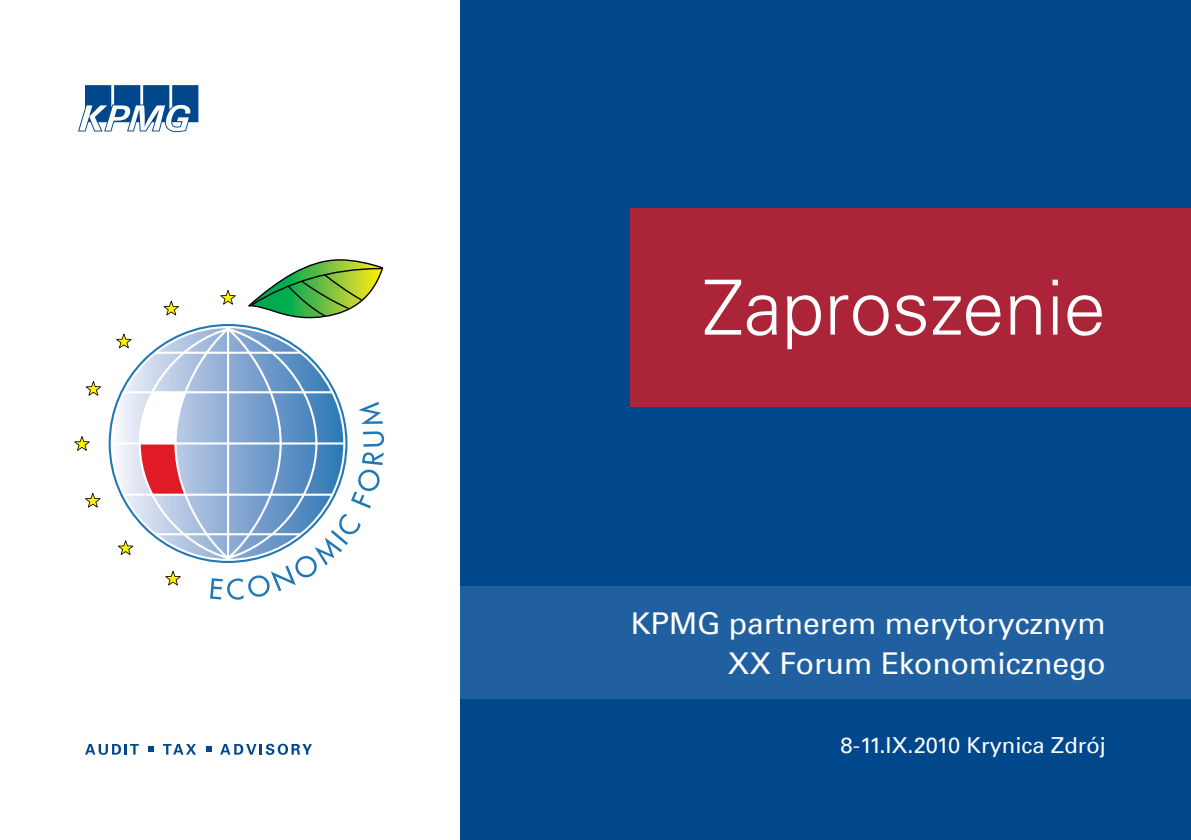
<style>
.page{position:relative;width:1191px;height:840px;background:#fff}
.page>*{position:absolute;margin:0;border:0;box-sizing:border-box;transform-origin:0 0}
.t1{font:300 76px "Universfor KPMG";color:#fff}
.t2{font:30px/40px "Universfor KPMG";color:#fff;text-align:right}
.t3{font:22px "Universfor KPMG";color:#fff}
</style>
<div class="page">
<svg style="left:74px;top:290px;width:162px;height:295px"></svg>
<svg style="left:248px;top:259px;width:135px;height:59px"></svg>
<svg style="left:111px;top:326px;width:234px;height:234px"></svg>
<svg style="left:210px;top:452px;width:174px;height:147px"></svg>
<svg style="left:363px;top:431px;width:21px;height:15px"></svg>
<svg style="left:358px;top:401px;width:25px;height:22px"></svg>
<svg style="left:78px;top:85px;width:120px;height:47px"></svg>
<svg style="left:85px;top:744px;width:54px;height:10px"></svg>
<svg style="left:163px;top:744px;width:33px;height:10px"></svg>
<svg style="left:220px;top:743px;width:92px;height:11px"></svg>
<svg style="left:149px;top:746px;width:5px;height:5px"></svg>
<svg style="left:207px;top:746px;width:5px;height:5px"></svg>
<div style="left:460px;top:0;width:731px;height:839px;background:#00478c"></div>
<div style="left:630px;top:208px;width:561px;height:198px;background:#ab2438"></div>
<div style="left:460px;top:586px;width:731px;height:112px;background:#2160a0"></div>
<h1 class="t1" style="left:702px;top:261px;width:405px">Zaproszenie</h1>
<p class="t2" style="left:630px;top:603px;width:477px">KPMG partnerem merytorycznym<br>XX Forum Ekonomicznego</p>
<p class="t3" style="left:840px;top:731px;width:267px">8-11.IX.2010 Krynica Zdrój</p>
</div>
